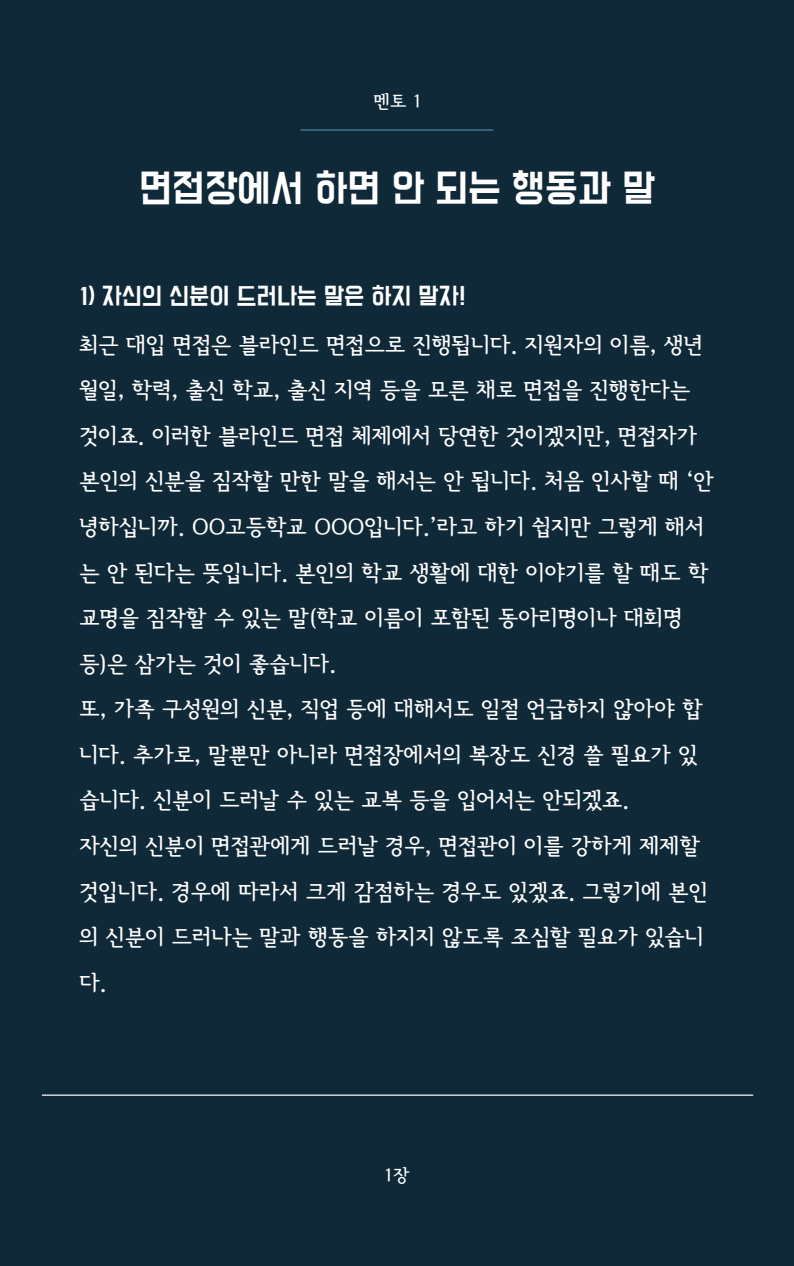
<style>
.page{position:relative;width:794px;height:1266px;background:#fff}
.page>*{position:absolute;margin:0;border:0;box-sizing:border-box;transform-origin:0 0}
.t1{font:42.75px "Do Hyeon";color:#fff}
.t2{font:26.25px "Do Hyeon";color:#fff}
.t3{font:22.5px/45.6px "Seoul Hangang B";color:#fff}
.t4{font:18.15px "Seoul Hangang B";color:#fff}
</style>
<div class="page">
<div style="left:0;top:0;width:793px;height:1266px;background:#102938"></div>
<hr style="left:42px;top:1094px;width:710px;height:1px;background:#efefef">
<hr style="left:300px;top:129px;width:193px;height:2px;background:#4c92ab">
<p class="t4" style="left:374px;top:93px;width:49px">멘토 1</p>
<p class="t1" style="left:139px;top:169px;width:517px">면접장에서 하면 안 되는 행동과 말</p>
<p class="t2" style="left:79px;top:284px;width:388px">1) 자신의 신분이 드러나는 말은 하지 말자!</p>
<p class="t3" style="left:79px;top:322px;width:635px">최근 대입 면접은 블라인드 면접으로 진행됩니다. 지원자의 이름, 생년 월일, 학력, 출신 학교, 출신 지역 등을 모른 채로 면접을 진행한다는 것이죠. 이러한 블라인드 면접 체제에서 당연한 것이겠지만, 면접자가 본인의 신분을 짐작할 만한 말을 해서는 안 됩니다. 처음 인사할 때 ‘안 녕하십니까. OO고등학교 OOO입니다.’라고 하기 쉽지만 그렇게 해서 는 안 된다는 뜻입니다. 본인의 학교 생활에 대한 이야기를 할 때도 학 교명을 짐작할 수 있는 말(학교 이름이 포함된 동아리명이나 대회명 등)은 삼가는 것이 좋습니다.</p>
<p class="t3" style="left:79px;top:687px;width:624px">또, 가족 구성원의 신분, 직업 등에 대해서도 일절 언급하지 않아야 합 니다. 추가로, 말뿐만 아니라 면접장에서의 복장도 신경 쓸 필요가 있 습니다. 신분이 드러날 수 있는 교복 등을 입어서는 안되겠죠.</p>
<p class="t3" style="left:79px;top:823px;width:629px">자신의 신분이 면접관에게 드러날 경우, 면접관이 이를 강하게 제제할 것입니다. 경우에 따라서 크게 감점하는 경우도 있겠죠. 그렇기에 본인 의 신분이 드러나는 말과 행동을 하지지 않도록 조심할 필요가 있습니 다.</p>
<p class="t4" style="left:384px;top:1166px;width:27px">1장</p>
</div>
